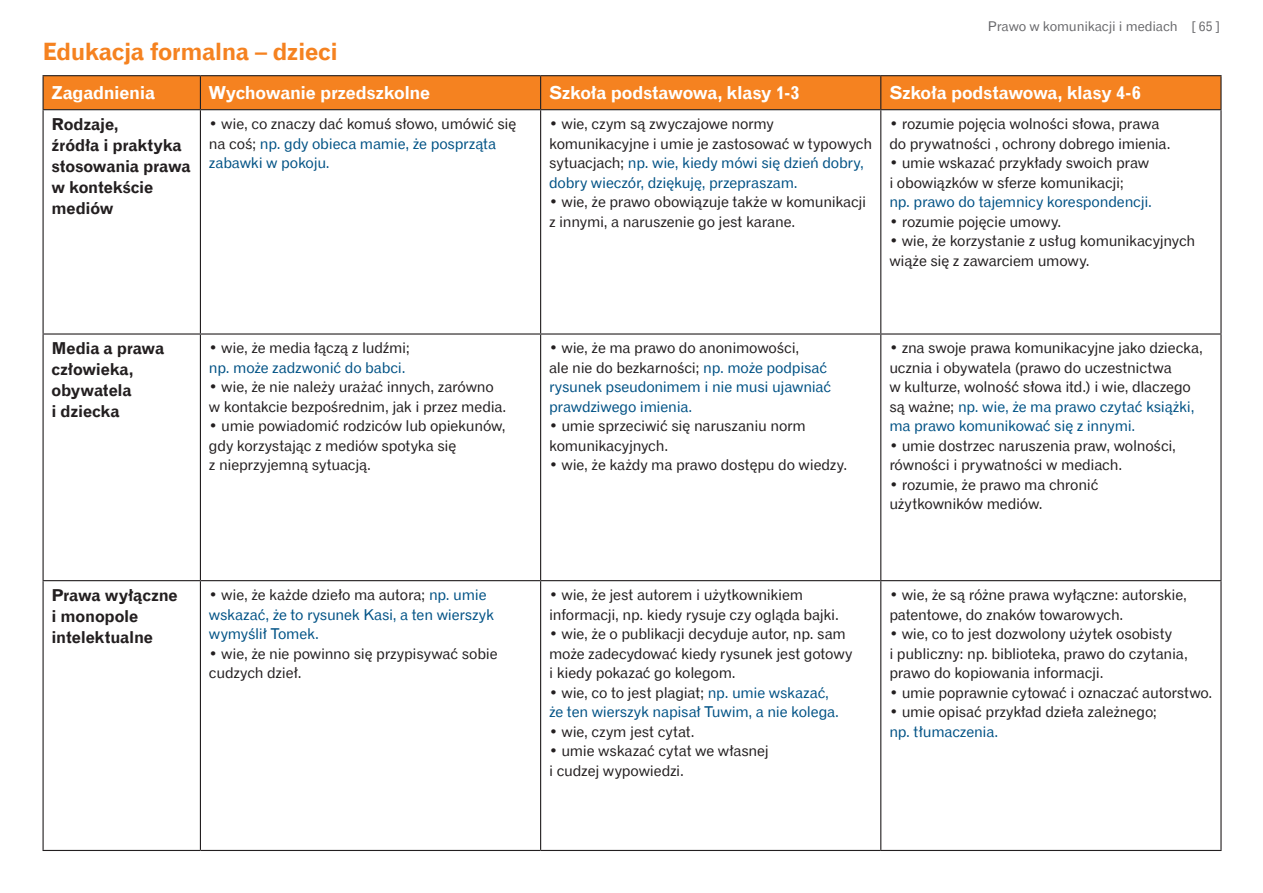
<style>
.page{position:relative;width:1263px;height:893px;background:#fff}
.page>*{position:absolute;margin:0;border:0;box-sizing:border-box;transform-origin:0 0}
.naglowek{font:24px "Gothic 720 EU Bold";letter-spacing:-.02em;color:#f58220}
._1_rzad{font:18px "Gothic 720 EU Bold";letter-spacing:-.02em;color:#fff}
._1_kolumna{font:16.5px/21px "Gothic 720 EU Bold";letter-spacing:-.015em;color:#231f20}
.txt1{font:15px/19.5px "Gothic 720 EU Normal";letter-spacing:-.015em;color:#231f20}
.txt1-2{font:15px/19.5px "Gothic 720 EU Normal";letter-spacing:-.015em;color:#005285}
.pagina{font:13.5px "Gothic 720 EU Normal";letter-spacing:-.015em;color:#69696c}
.txt1-3{font:13.5px "Gothic 720 EU Normal";color:#69696c}
.s1{color:#231f20}
.s2{color:#005285}
</style>
<div class="page">
<div style="left:44px;top:76px;width:1176px;height:33px;background:#f58220"></div>
<hr style="left:43px;top:109px;width:157px;height:1px;background:#231f20">
<hr style="left:43px;top:110px;width:1px;height:223px;background:#231f20">
<hr style="left:200px;top:109px;width:341px;height:1px;background:#231f20">
<hr style="left:200px;top:110px;width:1px;height:223px;background:#231f20">
<hr style="left:541px;top:109px;width:340px;height:1px;background:#231f20">
<hr style="left:540px;top:110px;width:1px;height:223px;background:#231f20">
<hr style="left:881px;top:109px;width:340px;height:1px;background:#231f20">
<hr style="left:880px;top:110px;width:1px;height:223px;background:#231f20">
<hr style="left:1220px;top:110px;width:1px;height:223px;background:#231f20">
<hr style="left:43px;top:333px;width:157px;height:2px;background:#231f20">
<hr style="left:43px;top:335px;width:1px;height:245px;background:#231f20">
<hr style="left:200px;top:333px;width:341px;height:2px;background:#231f20">
<hr style="left:200px;top:335px;width:1px;height:245px;background:#231f20">
<hr style="left:541px;top:333px;width:340px;height:2px;background:#231f20">
<hr style="left:540px;top:335px;width:1px;height:245px;background:#231f20">
<hr style="left:881px;top:333px;width:340px;height:2px;background:#231f20">
<hr style="left:880px;top:335px;width:1px;height:245px;background:#231f20">
<hr style="left:1220px;top:335px;width:1px;height:245px;background:#231f20">
<hr style="left:43px;top:580px;width:157px;height:1px;background:#231f20">
<hr style="left:43px;top:581px;width:1px;height:269px;background:#231f20">
<hr style="left:200px;top:580px;width:341px;height:1px;background:#231f20">
<hr style="left:200px;top:581px;width:1px;height:269px;background:#231f20">
<hr style="left:541px;top:580px;width:340px;height:1px;background:#231f20">
<hr style="left:540px;top:581px;width:1px;height:269px;background:#231f20">
<hr style="left:881px;top:580px;width:340px;height:1px;background:#231f20">
<hr style="left:880px;top:581px;width:1px;height:269px;background:#231f20">
<hr style="left:1220px;top:581px;width:1px;height:269px;background:#231f20">
<hr style="left:43px;top:850px;width:157px;height:1px;background:#231f20">
<hr style="left:200px;top:850px;width:341px;height:1px;background:#231f20">
<hr style="left:541px;top:850px;width:340px;height:1px;background:#231f20">
<hr style="left:881px;top:850px;width:340px;height:1px;background:#231f20">
<hr style="left:43px;top:75px;width:157px;height:1px;background:#231f20">
<hr style="left:43px;top:76px;width:1px;height:33px;background:#231f20">
<hr style="left:200px;top:75px;width:341px;height:1px;background:#231f20">
<hr style="left:200px;top:76px;width:1px;height:33px;background:#231f20">
<hr style="left:541px;top:75px;width:340px;height:1px;background:#231f20">
<hr style="left:540px;top:76px;width:1px;height:33px;background:#231f20">
<hr style="left:881px;top:75px;width:340px;height:1px;background:#231f20">
<hr style="left:880px;top:76px;width:1px;height:33px;background:#231f20">
<hr style="left:1220px;top:76px;width:1px;height:33px;background:#231f20">
<p class="pagina" style="left:988px;top:18px;width:191px">Prawo w komunikacji i mediach</p>
<p class="txt1-3" style="left:1191px;top:18px;width:31px">[ 65 ]</p>
<p class="naglowek" style="left:43px;top:36px;width:297px">Edukacja formalna – dzieci</p>
<p class="_1_rzad" style="left:52px;top:82px;width:105px">Zagadnienia</p>
<p class="_1_rzad" style="left:209px;top:82px;width:223px">Wychowanie przedszkolne</p>
<p class="_1_rzad" style="left:549px;top:82px;width:252px">Szkoła podstawowa, klasy 1-3</p>
<p class="_1_rzad" style="left:889px;top:82px;width:253px">Szkoła podstawowa, klasy 4-6</p>
<p class="_1_kolumna" style="left:52px;top:115px;width:141px">Rodzaje,<br>źródła i praktyka stosowania prawa w kontekście mediów</p>
<p class="txt1-2" style="left:209px;top:114px;width:309px"><span class="s1">• wie, co znaczy dać komuś słowo, umówić się na coś;</span> np. gdy obieca mamie, że posprząta zabawki w pokoju.</p>
<p class="txt1" style="left:549px;top:114px;width:325px">• wie, czym są zwyczajowe normy komunikacyjne i umie je zastosować w typowych sytuacjach; <span class="s2">np. wie, kiedy mówi się dzień dobry, dobry wieczór, dziękuję, przepraszam.</span></p>
<p class="txt1" style="left:889px;top:114px;width:283px">• rozumie pojęcia wolności słowa, prawa do prywatności , ochrony dobrego imienia.</p>
<p class="txt1" style="left:889px;top:153px;width:264px">• umie wskazać przykłady swoich praw i obowiązków w sferze komunikacji;<br><span class="s2">np. prawo do tajemnicy korespondencji.</span></p>
<p class="txt1" style="left:889px;top:212px;width:174px">• rozumie pojęcie umowy.</p>
<p class="txt1" style="left:889px;top:231px;width:308px">• wie, że korzystanie z usług komunikacyjnych wiąże się z zawarciem umowy.</p>
<p class="txt1" style="left:549px;top:192px;width:319px">• wie, że prawo obowiązuje także w komunikacji z innymi, a naruszenie go jest karane.</p>
<p class="_1_kolumna" style="left:52px;top:339px;width:114px">Media a prawa człowieka, obywatela<br>i dziecka</p>
<p class="txt1" style="left:209px;top:339px;width:203px">• wie, że media łączą z ludźmi; <span class="s2">np. może zadzwonić do babci.</span></p>
<p class="txt1" style="left:209px;top:378px;width:299px">• wie, że nie należy urażać innych, zarówno w kontakcie bezpośrednim, jak i przez media.</p>
<p class="txt1" style="left:209px;top:417px;width:298px">• umie powiadomić rodziców lub opiekunów, gdy korzystając z mediów spotyka się<br>z nieprzyjemną sytuacją.</p>
<p class="_1_kolumna" style="left:52px;top:586px;width:128px">Prawa wyłączne i monopole intelektualne</p>
<p class="txt1-2" style="left:209px;top:585px;width:287px"><span class="s1">• wie, że każde dzieło ma autora;</span> np. umie wskazać, że to rysunek Kasi, a ten wierszyk wymyślił Tomek.</p>
<p class="txt1" style="left:209px;top:644px;width:290px">• wie, że nie powinno się przypisywać sobie cudzych dzieł.</p>
<p class="txt1-2" style="left:549px;top:339px;width:284px"><span class="s1">• wie, że ma prawo do anonimowości,<br>ale nie do bezkarności;</span> np. może podpisać rysunek pseudonimem i nie musi ujawniać prawdziwego imienia.</p>
<p class="txt1" style="left:549px;top:417px;width:258px">• umie sprzeciwić się naruszaniu norm komunikacyjnych.</p>
<p class="txt1" style="left:549px;top:456px;width:299px">• wie, że każdy ma prawo dostępu do wiedzy.</p>
<p class="txt1" style="left:549px;top:585px;width:291px">• wie, że jest autorem i użytkownikiem informacji, np. kiedy rysuje czy ogląda bajki.</p>
<p class="txt1" style="left:549px;top:624px;width:305px">• wie, że o publikacji decyduje autor, np. sam może zadecydować kiedy rysunek jest gotowy i kiedy pokazać go kolegom.</p>
<p class="txt1-2" style="left:549px;top:683px;width:291px"><span class="s1">• wie, co to jest plagiat;</span> np. umie wskazać, że ten wierszyk napisał Tuwim, a nie kolega.</p>
<p class="txt1" style="left:549px;top:722px;width:147px">• wie, czym jest cytat.</p>
<p class="txt1" style="left:549px;top:741px;width:221px">• umie wskazać cytat we własnej i cudzej wypowiedzi.</p>
<p class="txt1" style="left:889px;top:339px;width:315px">• zna swoje prawa komunikacyjne jako dziecka, ucznia i obywatela (prawo do uczestnictwa<br>w kulturze, wolność słowa itd.) i wie, dlaczego są ważne; <span class="s2">np. wie, że ma prawo czytać książki, ma prawo komunikować się z innymi.</span></p>
<p class="txt1" style="left:889px;top:436px;width:288px">• umie dostrzec naruszenia praw, wolności, równości i prywatności w mediach.</p>
<p class="txt1" style="left:889px;top:475px;width:211px">• rozumie, że prawo ma chronić użytkowników mediów.</p>
<p class="txt1" style="left:889px;top:585px;width:299px">• wie, że są różne prawa wyłączne: autorskie, patentowe, do znaków towarowych.</p>
<p class="txt1" style="left:889px;top:624px;width:300px">• wie, co to jest dozwolony użytek osobisty<br>i publiczny: np. biblioteka, prawo do czytania, prawo do kopiowania informacji.</p>
<p class="txt1" style="left:889px;top:683px;width:325px">• umie poprawnie cytować i oznaczać autorstwo.</p>
<p class="txt1" style="left:889px;top:702px;width:269px">• umie opisać przykład dzieła zależnego; <span class="s2">np. tłumaczenia.</span></p>
</div>
